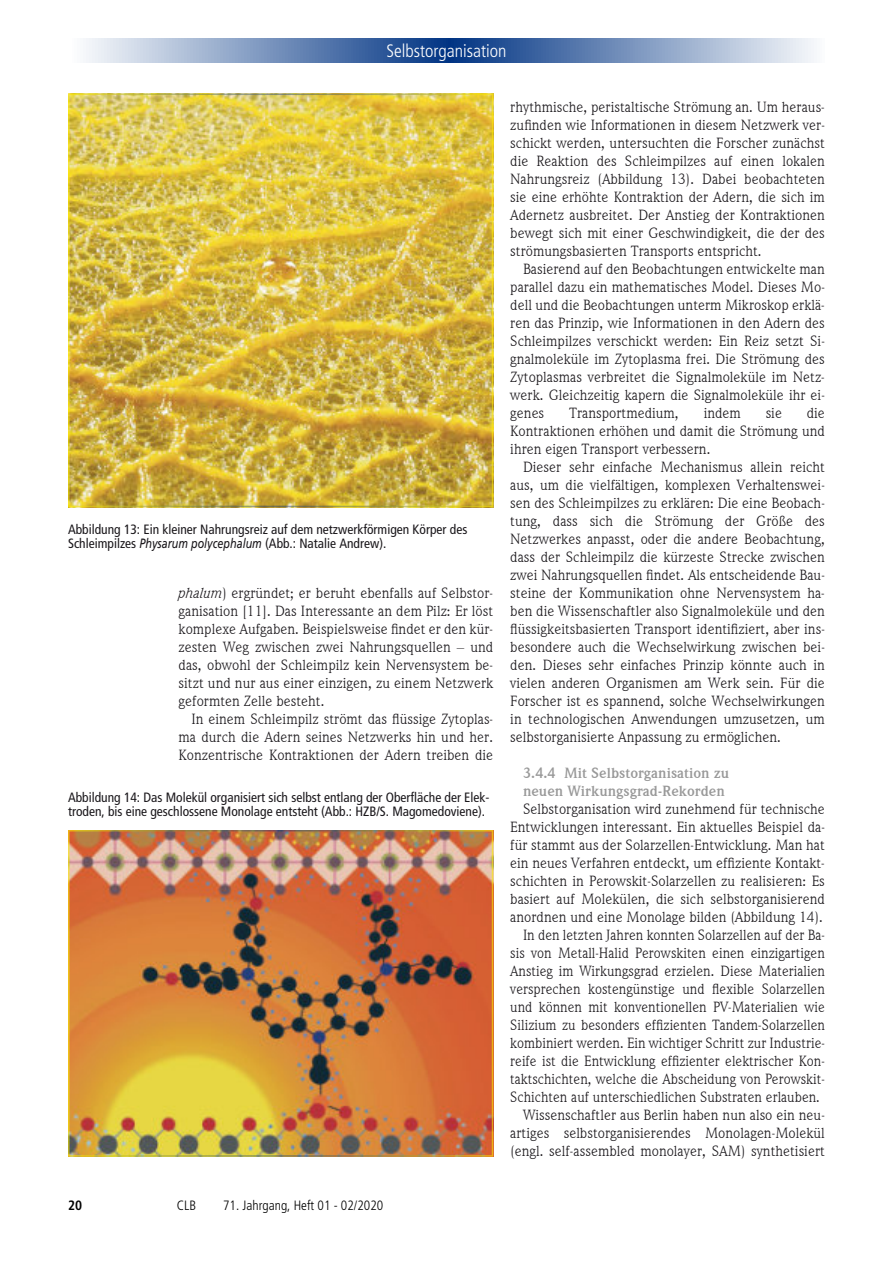
<style>
.page{position:relative;width:893px;height:1263px;background:#fff}
.page>*{position:absolute;margin:0;border:0;box-sizing:border-box;transform-origin:0 0}
.t1{font:300 condensed 18px "Frutiger";color:#fff}
.t2{font:15px/18px "Weidemann IT Cby BT";color:#1a171b;text-align:justify}
.t3{font:700 15px/18px "Weidemann IT Cby BT";color:rgb(0 0 0/.41)}
.t4{font:condensed 13.5px/14.1px "Frutiger";color:#1a171b}
.t5{font:300 condensed 13.5px "Frutiger";color:#000}
.t6{font:700 condensed 13.5px "Frutiger";color:#000}
.s1{font-style:italic;font-stretch:normal}
.s2{font-style:italic}
</style>
<div class="page">
<svg style="left:86px;top:39px;width:728px;height:24px;background:#7a94be"></svg>
<img style="left:68px;top:94px;width:425px;height:413px">
<img style="left:68px;top:830px;width:425px;height:327px">
<p class="t1" style="left:386px;top:43px;width:122px">Selbstorganisation</p>
<p class="t4" style="left:68px;top:523px;width:401px">Abbildung 13: Ein kleiner Nahrungsreiz auf dem netzwerkförmigen Körper des<br>Schleimpilzes <span class="s1">Physarum polycephalum</span> (Abb.: Natalie Andrew).</p>
<p class="t2" style="left:179px;top:583px;width:316px"><span class="s2">phalum</span>) ergründet; er beruht ebenfalls auf Selbstor&shy;ganisation [11]. Das Interessante an dem Pilz: Er löst komplexe Aufgaben. Beispielsweise findet er den kür&shy;zesten Weg zwischen zwei Nahrungsquellen – und das, obwohl der Schleimpilz kein Nervensystem be&shy;sitzt und nur aus einer einzigen, zu einem Netzwerk geformten Zelle besteht.</p>
<p class="t2" style="left:179px;top:709px;width:316px;text-indent:13px">In einem Schleimpilz strömt das flüssige Zytoplas&shy;ma durch die Adern seines Netzwerks hin und her.<br>Konzentrische Kontraktionen der Adern treiben die</p>
<p class="t4" style="left:68px;top:791px;width:423px">Abbildung 14: Das Molekül organisiert sich selbst entlang der Oberfläche der Elek&shy;troden, bis eine geschlossene Monolage entsteht (Abb.: HZB/S. Magomedoviene).</p>
<p class="t6" style="left:68px;top:1199px;width:16px">20</p>
<p class="t5" style="left:177px;top:1199px;width:21px">CLB</p>
<p class="t5" style="left:223px;top:1199px;width:162px">71. Jahrgang, Heft 01 - 02/2020</p>
<p class="t2" style="left:510px;top:97px;width:316px">rhythmische, peristaltische Strömung an. Um heraus&shy;zufinden wie Informationen in diesem Netzwerk ver&shy;schickt werden, untersuchten die Forscher zunächst die Reaktion des Schleimpilzes auf einen lokalen Nahrungsreiz (Abbildung 13). Dabei beobachteten sie eine erhöhte Kontraktion der Adern, die sich im Adernetz ausbreitet. Der Anstieg der Kontraktionen bewegt sich mit einer Geschwindigkeit, die der des strömungsbasierten Transports entspricht.</p>
<p class="t2" style="left:510px;top:259px;width:316px;text-indent:13px">Basierend auf den Beobachtungen entwickelte man parallel dazu ein mathematisches Model. Dieses Mo&shy;dell und die Beobachtungen unterm Mikroskop erklä&shy;ren das Prinzip, wie Informationen in den Adern des Schleimpilzes verschickt werden: Ein Reiz setzt Si&shy;gnalmoleküle im Zytoplasma frei. Die Strömung des Zytoplasmas verbreitet die Signalmoleküle im Netz&shy;werk. Gleichzeitig kapern die Signalmoleküle ihr ei&shy;genes</p>
<p class="t2" style="left:510px;top:403px;width:316px;text-indent:297px">die Kontraktionen erhöhen und damit die Strömung und ihren eigen Transport verbessern.</p>
<p class="t2" style="left:510px;top:457px;width:316px;text-indent:13px">Dieser sehr einfache Mechanismus allein reicht aus, um die vielfältigen, komplexen Verhaltenswei&shy;sen des Schleimpilzes zu erklären: Die eine Beobach&shy;tung, dass sich die Strömung der Größe des Netzwerkes anpasst, oder die andere Beobachtung, dass der Schleimpilz die kürzeste Strecke zwischen zwei Nahrungsquellen findet. Als entscheidende Bau&shy;steine der Kommunikation ohne Nervensystem ha&shy;ben die Wissenschaftler also Signalmoleküle und den flüssigkeitsbasierten Transport identifiziert, aber ins&shy;besondere auch die Wechselwirkung zwischen bei&shy;den. Dieses sehr einfaches Prinzip könnte auch in vielen anderen Organismen am Werk sein. Für die Forscher ist es spannend, solche Wechselwirkungen in technologischen Anwendungen umzusetzen, um selbstorganisierte Anpassung zu ermöglichen.</p>
<p class="t3" style="left:523px;top:763px;width:208px">3.4.4 Mit Selbstorganisation zu neuen Wirkungsgrad-Rekorden</p>
<p class="t2" style="left:523px;top:799px;width:303px">Selbstorganisation wird zunehmend für technische</p>
<p class="t2" style="left:510px;top:817px;width:316px">Entwicklungen interessant. Ein aktuelles Beispiel da-</p>
<p class="t2" style="left:510px;top:835px;width:316px">für stammt aus der Solarzellen-Entwicklung. Man hat</p>
<p class="t2" style="left:510px;top:853px;width:316px">ein neues Verfahren entdeckt, um effiziente Kontakt-</p>
<p class="t2" style="left:510px;top:871px;width:316px">schichten in Perowskit-Solarzellen zu realisieren: Es</p>
<p class="t2" style="left:510px;top:889px;width:316px">basiert auf Molekülen, die sich selbstorganisierend</p>
<p class="t2" style="left:510px;top:907px;width:314px">anordnen und eine Monolage bilden (Abbildung 14).</p>
<p class="t2" style="left:523px;top:925px;width:303px">In den letzten Jahren konnten Solarzellen auf der Ba-</p>
<p class="t2" style="left:510px;top:943px;width:316px">sis von Metall-Halid Perowskiten einen einzigartigen</p>
<p class="t2" style="left:510px;top:961px;width:316px">Anstieg im Wirkungsgrad erzielen. Diese Materialien</p>
<p class="t2" style="left:510px;top:979px;width:316px">versprechen kostengünstige und flexible Solarzellen</p>
<p class="t2" style="left:510px;top:997px;width:316px">und können mit konventionellen PV-Materialien wie</p>
<p class="t2" style="left:510px;top:1015px;width:316px">Silizium zu besonders effizienten Tandem-Solarzellen</p>
<p class="t2" style="left:510px;top:1033px;width:316px">kombiniert werden. Ein wichtiger Schritt zur Industrie-</p>
<p class="t2" style="left:510px;top:1051px;width:316px">reife ist die Entwicklung effizienter elektrischer Kon-</p>
<p class="t2" style="left:510px;top:1069px;width:316px">taktschichten, welche die Abscheidung von Perowskit-</p>
<p class="t2" style="left:510px;top:1087px;width:311px">Schichten auf unterschiedlichen Substraten erlauben.</p>
<p class="t2" style="left:523px;top:1105px;width:303px">Wissenschaftler aus Berlin haben nun also ein neu-</p>
<p class="t2" style="left:510px;top:1123px;width:316px">artiges selbstorganisierendes Monolagen-Molekül</p>
<p class="t2" style="left:510px;top:1141px;width:316px">(engl. self-assembled monolayer, SAM) synthetisiert</p>
<p class="t2" style="left:569px;top:403px;width:111px">Transportmedium,</p>
<p class="t2" style="left:704px;top:403px;width:39px">indem</p>
<p class="t2" style="left:766px;top:403px;width:18px">sie</p>
</div>
